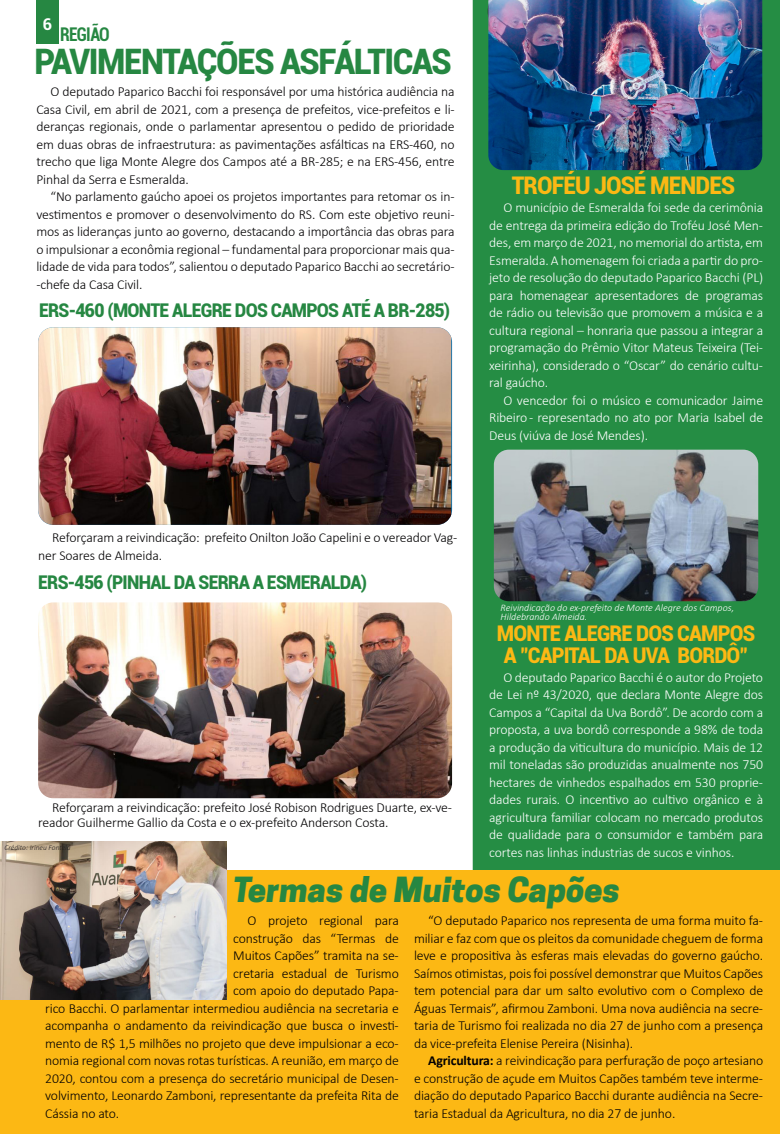
<style>
.page{position:relative;width:780px;height:1134px;background:#fff}
.page>*{position:absolute;margin:0;border:0;box-sizing:border-box;transform-origin:0 0}
.t1{font:900 35.12px "Roboto";letter-spacing:-.04em;color:#268742;scale:.93 1}
.t2{font:italic 800 32.5px "Cooper Hewitt";color:#268742}
.t3{font:900 24.25px "Roboto";letter-spacing:-.04em;color:#fcb814;scale:.93 1}
.t4{font:900 21.62px/21.2px "Roboto";letter-spacing:-.04em;color:#fcb814;text-align:center;scale:.93 1}
.t5{font:900 18.88px "Roboto";letter-spacing:-.04em;color:#268742;scale:.93 1}
.t6{font:700 condensed 18.88px "Roboto";letter-spacing:-.04em;color:#268742;scale:.93 1}
.Texto{font:700 16.25px "Roboto";color:#fff}
.t7{font:300 13.75px/17.5px "Calibri";letter-spacing:-.01em;color:#020002;text-align:justify}
.t8{font:300 13.75px/17.5px "Calibri";letter-spacing:-.01em;color:#fff;text-align:justify}
.t9{font:italic 300 10px "Calibri";color:#fff}
.t10{font:italic 300 7.5px "Calibri";color:#231f20}
.s1{font-weight:700}
</style>
<div class="page">
<div style="left:472px;top:0;width:308px;height:870px;background:#258d44"></div>
<div style="left:36px;top:0;width:22px;height:43px;background:#268742"></div>
<img style="left:494px;top:450px;width:264px;height:151px">
<img style="left:488px;top:0;width:274px;height:170px">
<div style="left:0;top:870px;width:780px;height:264px;background:#fcb814"></div>
<img style="left:0;top:841px;width:226px;height:158px">
<img style="left:38px;top:602px;width:414px;height:196px">
<img style="left:38px;top:327px;width:413px;height:198px">
<p class="Texto" style="left:43px;top:12px;width:11px">6</p>
<p class="t1" style="left:35px;top:36px;width:450px">PAVIMENTAÇÕES ASFÁLTICAS</p>
<p class="t6" style="left:60px;top:21px;width:55px">REGIÃO</p>
<p class="t7" style="left:36px;top:83px;width:420px;text-indent:14px">O deputado Paparico Bacchi foi responsável por uma histórica audiência na Casa Civil, em abril de 2021, com a presença de prefeitos, vice-prefeitos e li&shy;deranças regionais, onde o parlamentar apresentou o pedido de prioridade em duas obras de infraestrutura: as pavimentações asfálticas na ERS-460, no trecho que liga Monte Alegre dos Campos até a BR-285; e na ERS-456, entre Pinhal da Serra e Esmeralda.</p>
<p class="t7" style="left:36px;top:188px;width:420px;text-indent:14px">“No parlamento gaúcho apoei os projetos importantes para retomar os in&shy;vestimentos e promover o desenvolvimento do RS. Com este objetivo reuni&shy;mos as lideranças junto ao governo, destacando a importância das obras para o impulsionar a econômia regional – fundamental para proporcionar mais qua&shy;lidade de vida para todos”, salientou o deputado Paparico Bacchi ao secretário--chefe da Casa Civil.</p>
<p class="t5" style="left:39px;top:297px;width:443px">ERS-460 (MONTE ALEGRE DOS CAMPOS ATÉ A BR-285)</p>
<p class="t3" style="left:512px;top:168px;width:241px">TROFÉU JOSÉ MENDES</p>
<p class="t8" style="left:489px;top:199px;width:275px;text-indent:14px">O município de Esmeralda foi sede da cerimônia de entrega da primeira edição do Troféu José Men&shy;des, em março de 2021, no memorial do artista, em Esmeralda. A homenagem foi criada a partir do pro&shy;jeto de resolução do deputado Paparico Bacchi (PL) para homenagear apresentadores de programas de rádio ou televisão que promovem a música e a cultura regional – honraria que passou a integrar a programação do Prêmio Vitor Mateus Teixeira (Tei&shy;xeirinha), considerado o “Oscar” do cenário cultu&shy;ral gaúcho.</p>
<p class="t8" style="left:489px;top:391px;width:275px;text-indent:14px">O vencedor foi o músico e comunicador Jaime Ribeiro - representado no ato por Maria Isabel de Deus (viúva de José Mendes).</p>
<p class="t7" style="left:38px;top:529px;width:421px;text-indent:14px">Reforçaram a reivindicação: prefeito Onilton João Capelini e o vereador Vag&shy;ner Soares de Almeida.</p>
<p class="t5" style="left:38px;top:569px;width:355px">ERS-456 (PINHAL DA SERRA A ESMERALDA)</p>
<p class="t7" style="left:38px;top:800px;width:415px;line-height:15px;text-indent:14px">Reforçaram a reivindicação: prefeito José Robison Rodrigues Duarte, ex-ve&shy;reador Guilherme Gallio da Costa e o ex-prefeito Anderson Costa.</p>
<p class="t10" style="left:4px;top:843px;width:68px">Crédito: Irineu Fontela</p>
<p class="t9" style="left:500px;top:601px;width:235px">Reivindicação do ex-prefeito de Monte Alegre dos Campos,</p>
<p class="t9" style="left:500px;top:610px;width:88px">Hildebrando Almeida.</p>
<p class="t4" style="left:497px;top:622px;width:279px">MONTE ALEGRE DOS CAMPOS<br>A "CAPITAL DA UVA BORDÔ"</p>
<p class="t8" style="left:489px;top:668px;width:275px;text-indent:14px">O deputado Paparico Bacchi é o autor do Projeto de Lei nº 43/2020, que declara Monte Alegre dos Campos a “Capital da Uva Bordô”. De acordo com a proposta, a uva bordô corresponde a 98% de toda a produção da viticultura do município. Mais de 12 mil toneladas são produzidas anualmente nos 750 hectares de vinhedos espalhados em 530 proprie&shy;dades rurais. O incentivo ao cultivo orgânico e à agricultura familiar colocam no mercado produtos de qualidade para o consumidor e também para cortes nas linhas industrias de sucos e vinhos.</p>
<p class="t2" style="left:233px;top:871px;width:388px">Termas de Muitos Capões</p>
<p class="t7" style="left:247px;top:912px;width:153px">O projeto regional para</p>
<p class="t7" style="left:233px;top:929px;width:167px">construção das “Termas de</p>
<p class="t7" style="left:233px;top:947px;width:167px">Muitos Capões” tramita na se-</p>
<p class="t7" style="left:233px;top:964px;width:167px">cretaria estadual de Turismo</p>
<p class="t7" style="left:233px;top:982px;width:167px">com apoio do deputado Papa-</p>
<p class="t7" style="left:45px;top:999px;width:355px">rico Bacchi. O parlamentar intermediou audiência na secretaria e</p>
<p class="t7" style="left:45px;top:1017px;width:355px">acompanha o andamento da reivindicação que busca o investi-</p>
<p class="t7" style="left:45px;top:1034px;width:355px">mento de R$ 1,5 milhões no projeto que deve impulsionar a eco-</p>
<p class="t7" style="left:45px;top:1052px;width:355px">nomia regional com novas rotas turísticas. A reunião, em março de</p>
<p class="t7" style="left:45px;top:1069px;width:355px">2020, contou com a presença do secretário municipal de Desen-</p>
<p class="t7" style="left:45px;top:1087px;width:355px">volvimento, Leonardo Zamboni, representante da prefeita Rita de</p>
<p class="t7" style="left:45px;top:1104px;width:75px">Cássia no ato.</p>
<p class="t7" style="left:414px;top:912px;width:350px;text-indent:14px">“O deputado Paparico nos representa de uma forma muito fa&shy;miliar e faz com que os pleitos da comunidade cheguem de forma leve e propositiva às esferas mais elevadas do governo gaúcho.<br>Saímos otimistas, pois foi possível demonstrar que Muitos Capões tem potencial para dar um salto evolutivo com o Complexo de Águas Termais”, afirmou Zamboni. Uma nova audiência na secre&shy;taria de Turismo foi realizada no dia 27 de junho com a presença da vice-prefeita Elenise Pereira (Nisinha).</p>
<p class="t7" style="left:414px;top:1052px;width:350px;text-indent:14px"><span class="s1">Agricultura:</span> a reivindicação para perfuração de poço artesiano e construção de açude em Muitos Capões também teve interme&shy;diação do deputado Paparico Bacchi durante audiência na Secre&shy;taria Estadual da Agricultura, no dia 27 de junho.</p>
</div>
